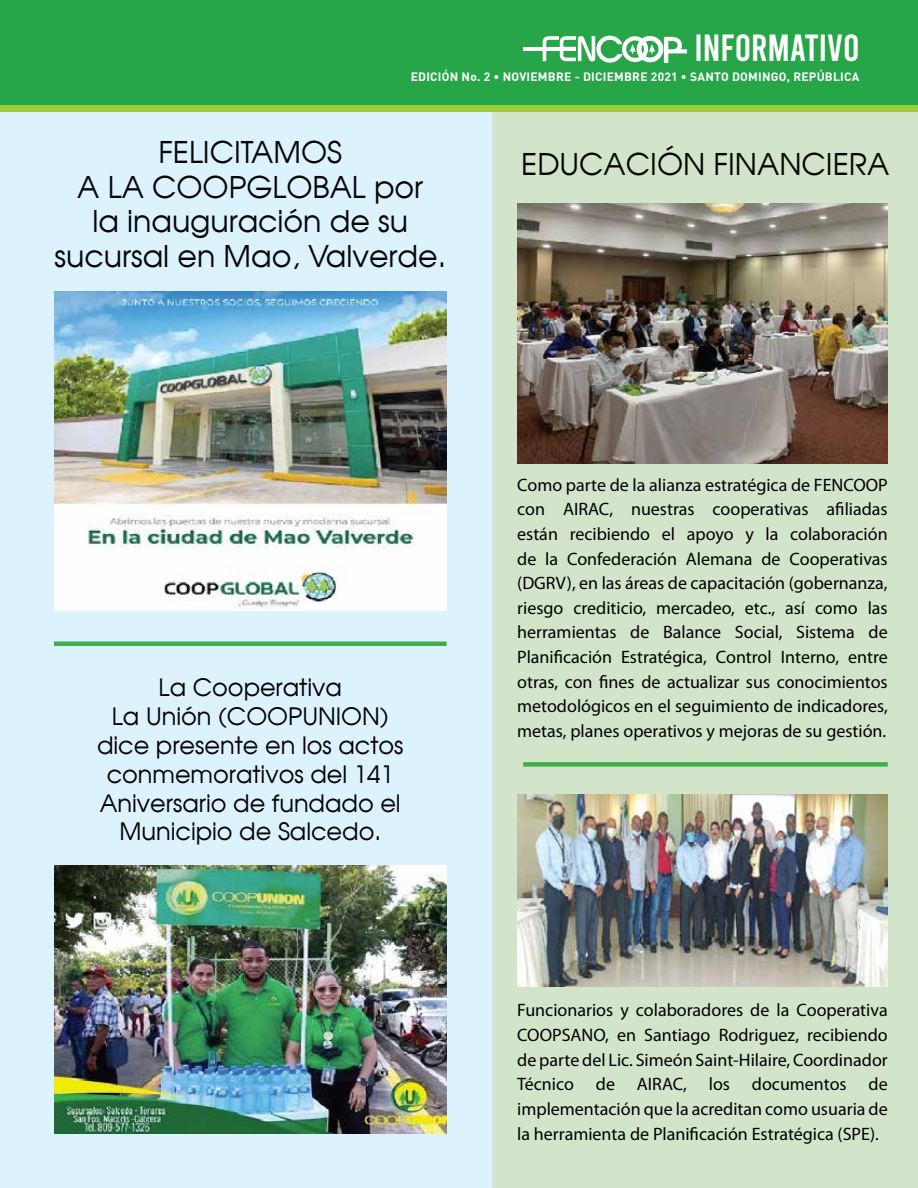
<style>
.page{position:relative;width:918px;height:1188px;background:#fff}
.page>*{position:absolute;margin:0;border:0;box-sizing:border-box;transform-origin:0 0}
.t1{font:37.65px "Bebas";color:#fff}
.t2{font:30px/34.5px "Avalon Plain";color:#050505;text-align:center}
.t3{font:24px/28.8px "Avalon Plain";color:#000;text-align:center}
.t4{font:18px/24.6px "Myriad Pro";color:#000;text-align:justify}
.t5{font:700 12px "DIN";letter-spacing:.02em;color:#fff}
</style>
<div class="page">
<div style="left:0;top:0;width:918px;height:105px;background:#27a549"></div>
<div style="left:0;top:105px;width:918px;height:8px;background:#9ccb3b"></div>
<hr style="left:523px;top:47px;width:53px;height:4px;background:#fff">
<svg style="left:543px;top:35px;width:144px;height:29px"></svg>
<div style="left:0;top:112px;width:492px;height:1076px;background:#dcf2fd"></div>
<div style="left:492px;top:112px;width:426px;height:1076px;background:#d2e5ca"></div>
<img style="left:54px;top:291px;width:393px;height:319px">
<img style="left:54px;top:866px;width:393px;height:268px">
<hr style="left:54px;top:642px;width:393px;height:4px;background:#41ad49">
<div style="left:523px;top:762px;width:365px;height:5px;background:#41ad49"></div>
<img style="left:517px;top:795px;width:371px;height:192px">
<img style="left:517px;top:203px;width:371px;height:260px">
<h1 class="t1" style="left:694px;top:29px;width:167px">INFORMATIVO</h1>
<p class="t5" style="left:411px;top:69px;width:450px">EDICIÓN No. 2 • NOVIEMBRE - DICIEMBRE 2021 • SANTO DOMINGO, REPÚBLICA</p>
<h2 class="t2" style="left:55px;top:134px;width:393px">FELICITAMOS<br>A LA COOPGLOBAL por<br>la inauguración de su sucursal en Mao, Valverde.</h2>
<h2 class="t2" style="left:521px;top:146px;width:369px">EDUCACIÓN FINANCIERA</h2>
<h3 class="t3" style="left:97px;top:673px;width:308px">La Cooperativa<br>La Unión (COOPUNION) dice presente en los actos conmemorativos del 141<br>Aniversario de fundado el<br>Municipio de Salcedo.</h3>
<p class="t4" style="left:517px;top:472px;width:372px">Como parte de la alianza estratégica de FENCOOP con AIRAC, nuestras cooperativas afiliadas están recibiendo el apoyo y la colaboración de la Confederación Alemana de Cooperativas (DGRV), en las áreas de capacitación (gobernanza, riesgo crediticio, mercadeo, etc., así como las herramientas de Balance Social, Sistema de Planificación Estratégica, Control Interno, entre otras, con fines de actualizar sus conocimientos metodológicos en el seguimiento de indicadores, metas, planes operativos y mejoras de su gestión.</p>
<p class="t4" style="left:517px;top:998px;width:372px">Funcionarios y colaboradores de la Cooperativa COOPSANO, en Santiago Rodriguez, recibiendo de parte del Lic. Simeón Saint-Hilaire, Coordinador Técnico de AIRAC, los documentos de implementación que la acreditan como usuaria de la herramienta de Planificación Estratégica (SPE).</p>
</div>
